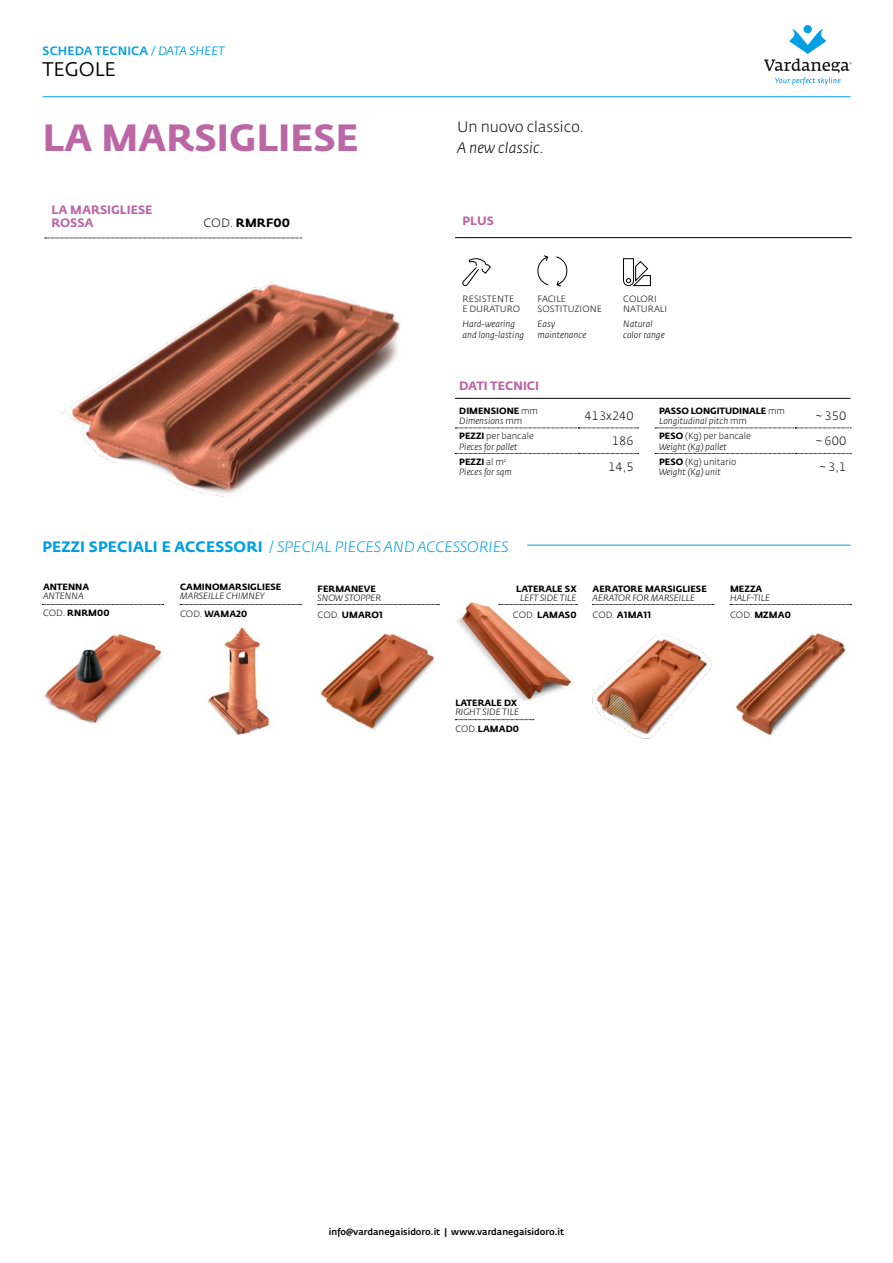
<style>
.page{position:relative;width:893px;height:1263px;background:#fff}
.page>*{position:absolute;margin:0;border:0;box-sizing:border-box;transform-origin:0 0}
.t1{font:700 37.5px "Fedra Sans Std";color:#bb66a5}
.t2{font:19.5px "Fedra Sans Std";color:#000}
.t3{font:italic 300 15px "Fedra Sans Std";letter-spacing:.01em;color:#009fe3}
.t4{font:300 15px "Fedra Sans Std";color:#000}
.t5{font:italic 300 15px "Fedra Sans Std";color:#000}
.t6{font:700 12px/13.5px "Fedra Sans Std";color:#bb66a5}
.t7{font:300 12px "Fedra Sans Std";color:#000}
.t8{font:500 12px "Fedra Sans Std";letter-spacing:.01em;color:#009fe3}
.t9{font:700 12px "Fedra Sans Std";letter-spacing:.01em;color:#000}
.t10{font:italic 300 9px/10.5px "Fedra Sans Std";color:#010202}
.t11{font:italic 300 9px/17.1px "Fedra Sans Std";color:#000}
.t12{font:700 9px/10.5px "Fedra Sans Std";color:#000}
.t13{font:300 9px/10.5px "Fedra Sans Std";letter-spacing:.01em;color:#010202}
.t14{font:500 9px "Fedra Sans Std";color:#000}
.t15{font:700 9px/10.5px "Fedra Sans Std";letter-spacing:-.01em;color:#010202}
.s1{font-weight:400;font-style:italic}
.s2{font-weight:300}
.s3{font-weight:300;font-style:italic}
.s4{font-weight:700;font-style:normal}
.s5{font-style:normal}
</style>
<div class="page">
<div style="left:804px;top:25px;width:8px;height:8px;background:#009ee3;border-radius:50%"></div>
<svg style="left:764px;top:29px;width:88px;height:56px"></svg>
<hr style="left:43px;top:96px;width:807px;height:1px;background:#009fe3">
<img style="left:593px;top:634px;width:119px;height:105px">
<img style="left:43px;top:634px;width:119px;height:90px">
<img style="left:207px;top:627px;width:63px;height:108px">
<img style="left:320px;top:633px;width:114px;height:97px">
<img style="left:457px;top:601px;width:115px;height:101px">
<img style="left:736px;top:633px;width:110px;height:103px">
<hr style="left:527px;top:545px;width:323px;height:1px;background:#009fe3">
<svg style="left:42px;top:604px;width:122px;height:1px"></svg>
<svg style="left:180px;top:604px;width:122px;height:1px"></svg>
<svg style="left:318px;top:604px;width:121px;height:1px"></svg>
<svg style="left:499px;top:604px;width:78px;height:1px"></svg>
<svg style="left:455px;top:719px;width:79px;height:1px"></svg>
<svg style="left:592px;top:604px;width:122px;height:1px"></svg>
<svg style="left:730px;top:604px;width:121px;height:1px"></svg>
<svg style="left:462px;top:258px;width:29px;height:29px"></svg>
<svg style="left:623px;top:258px;width:28px;height:29px"></svg>
<svg style="left:537px;top:255px;width:31px;height:32px"></svg>
<hr style="left:455px;top:237px;width:397px;height:1px;background:#000">
<hr style="left:455px;top:398px;width:395px;height:1px;background:#000">
<svg style="left:455px;top:428px;width:184px;height:1px"></svg>
<svg style="left:655px;top:428px;width:196px;height:1px"></svg>
<svg style="left:455px;top:453px;width:184px;height:1px"></svg>
<svg style="left:655px;top:453px;width:196px;height:1px"></svg>
<img style="left:61px;top:280px;width:339px;height:217px">
<svg style="left:45px;top:238px;width:256px;height:1px"></svg>
<h3 class="t8" style="left:43px;top:43px;width:184px">SCHEDA TECNICA <span class="s1">/ DATA SHEET</span></h3>
<h2 class="t2" style="left:43px;top:57px;width:75px">TEGOLE</h2>
<h1 class="t1" style="left:43px;top:114px;width:318px">LA MARSIGLIESE</h1>
<h3 class="t6" style="left:51px;top:203px;width:103px">LA MARSIGLIESE<br>ROSSA</h3>
<h3 class="t9" style="left:204px;top:216px;width:88px"><span class="s2">COD.</span> RMRF00</h3>
<h3 class="t4" style="left:457px;top:118px;width:128px">Un nuovo classico.</h3>
<h3 class="t5" style="left:457px;top:139px;width:89px">A new classic.</h3>
<h3 class="t6" style="left:462px;top:214px;width:33px">PLUS</h3>
<p class="t13" style="left:462px;top:293px;width:59px">RESISTENTE<br>E DURATURO</p>
<p class="t10" style="left:462px;top:319px;width:63px">Hard-wearing and long-lasting</p>
<p class="t13" style="left:537px;top:293px;width:66px">FACILE<br>SOSTITUZIONE</p>
<p class="t10" style="left:537px;top:319px;width:50px">Easy maintenance</p>
<h3 class="t6" style="left:459px;top:379px;width:81px">DATI TECNICI</h3>
<p class="t13" style="left:623px;top:293px;width:45px">COLORI<br>NATURALI</p>
<p class="t10" style="left:623px;top:319px;width:43px">Natural color range</p>
<p class="t12" style="left:459px;top:405px;width:80px">DIMENSIONE <span class="s2">mm<br></span><span class="s3">Dimensions</span> <span class="s2">mm</span></p>
<h3 class="t7" style="left:585px;top:408px;width:50px">413x240</h3>
<p class="t15" style="left:659px;top:405px;width:127px">PASSO LONGITUDINALE <span class="s2">mm<br></span><span class="s3">Longitudinal pitch</span> <span class="s2">mm</span></p>
<h3 class="t7" style="left:816px;top:408px;width:32px">~ 350</h3>
<p class="t10" style="left:459px;top:431px;width:76px"><span class="s4">PEZZI</span> <span class="s5">per bancale<br></span>Pieces for pallet</p>
<h3 class="t7" style="left:612px;top:434px;width:23px">186</h3>
<p class="t10" style="left:659px;top:431px;width:93px"><span class="s4">PESO</span> <span class="s5">(Kg) per bancale<br></span>Weight (Kg) pallet</p>
<h3 class="t7" style="left:816px;top:434px;width:32px">~ 600</h3>
<p class="t10" style="left:459px;top:456px;width:54px"><span class="s4">PEZZI</span> <span class="s5">al m</span><sup>2<br></sup>Pieces for sqm</p>
<h3 class="t7" style="left:608px;top:459px;width:27px">14,5</h3>
<p class="t10" style="left:659px;top:456px;width:79px"><span class="s4">PESO</span> <span class="s5">(Kg) unitario<br></span>Weight (Kg) unit</p>
<h3 class="t7" style="left:820px;top:459px;width:28px">~ 3,1</h3>
<h3 class="t3" style="left:42px;top:537px;width:467px"><span class="s4">PEZZI SPECIALI E ACCESSORI</span> <span class="s5">/</span> SPECIAL PIECES AND ACCESSORIES</h3>
<p class="t12" style="left:43px;top:582px;width:48px">ANTENNA</p>
<p class="t11" style="left:43px;top:588px;width:68px;line-height:16.5px">ANTENNA<br><span class="s5">COD.</span> <span class="s4">RNRM00</span></p>
<p class="t12" style="left:180px;top:582px;width:103px">CAMINOMARSIGLIESE</p>
<p class="t11" style="left:180px;top:588px;width:86px">MARSEILLE CHIMNEY<br><span class="s5">COD.</span> <span class="s4">WAMA20</span></p>
<p class="t12" style="left:318px;top:583px;width:60px">FERMANEVE</p>
<p class="t11" style="left:318px;top:589px;width:67px">SNOW STOPPER<br><span class="s5">COD.</span> <span class="s4">UMARO1</span></p>
<p class="t12" style="left:516px;top:583px;width:62px">LATERALE SX</p>
<p class="t11" style="left:513px;top:589px;width:65px;text-align:right">LEFT SIDE TILE<br><span class="s5">COD.</span> <span class="s4">LAMAS0</span></p>
<p class="t12" style="left:593px;top:583px;width:116px">AERATORE MARSIGLIESE</p>
<p class="t11" style="left:593px;top:589px;width:104px">AERATOR FOR MARSEILLE<br><span class="s5">COD.</span> <span class="s4">A1MA11</span></p>
<p class="t12" style="left:730px;top:583px;width:34px">MEZZA</p>
<p class="t11" style="left:730px;top:589px;width:62px">HALF-TILE<br><span class="s5">COD.</span> <span class="s4">MZMA0</span></p>
<p class="t12" style="left:455px;top:697px;width:63px">LATERALE DX</p>
<p class="t11" style="left:455px;top:703px;width:65px">RIGHT SIDE TILE<br><span class="s5">COD.</span><span class="s4">LAMAD0</span></p>
<p class="t14" style="left:329px;top:1226px;width:237px">info@vardanegaisidoro.it | www.vardanegaisidoro.it</p>
</div>
